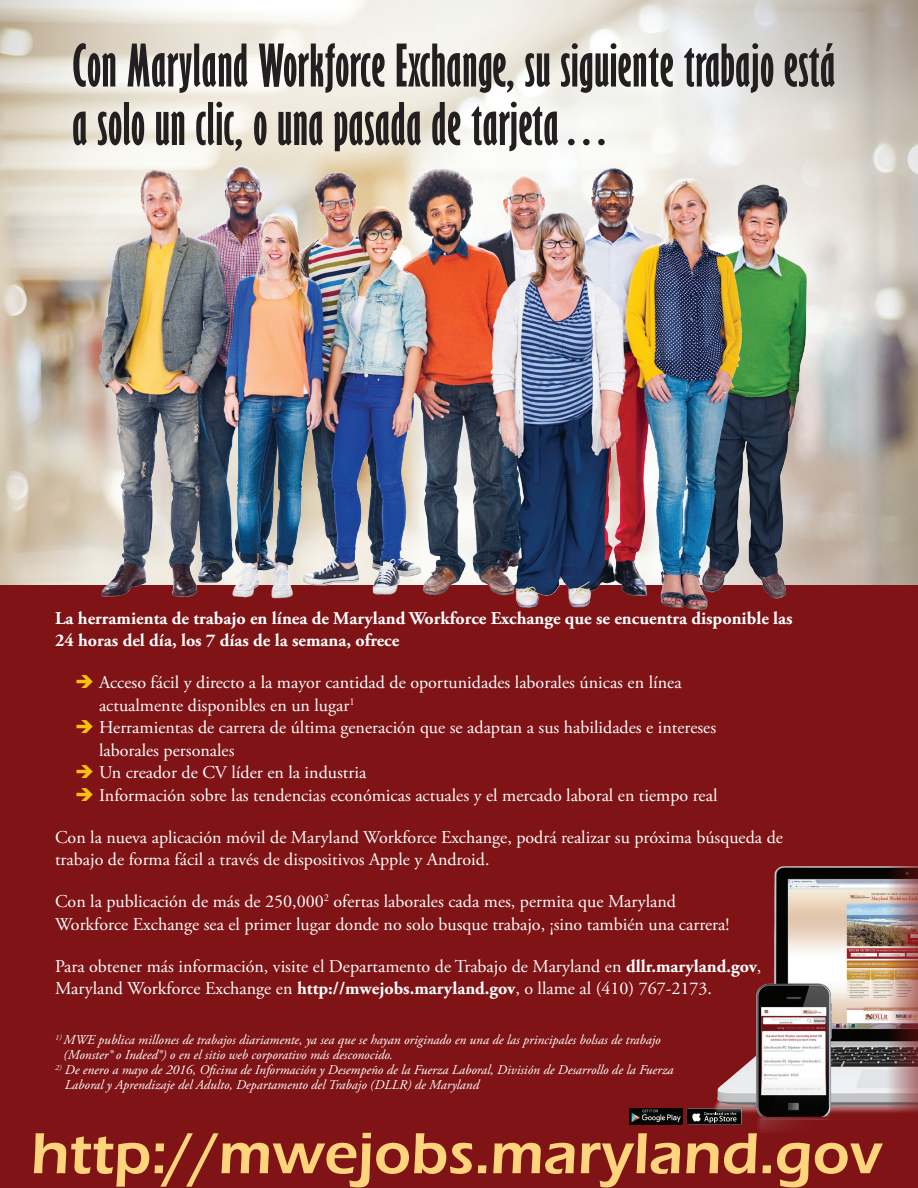
<style>
.page{position:relative;width:918px;height:1188px;background:#fff}
.page>*{position:absolute;margin:0;border:0;box-sizing:border-box;transform-origin:0 0}
.t1{font:600 60px "Eras ITC";color:#fed57c}
.t2{font:700 extra-condensed 54px/58.5px "Gill Sans";letter-spacing:.01em;color:#231f20}
.t3{font:18px/22.5px "Adobe Garamond Pro";color:#fff}
.t4{font:700 18px/22.5px "Adobe Garamond Pro";color:#fff}
.t5{font:italic 13.5px/15px "Adobe Garamond Pro";color:#fff}
.s1{color:#fcc011}
.s2{font-weight:700}
</style>
<div class="page">
<div style="left:0;top:570px;width:918px;height:618px;background:#7f1315"></div>
<img style="left:0;top:0;width:918px;height:584px">
<img style="left:630px;top:1109px;width:46px;height:15px">
<img style="left:64px;top:153px;width:774px;height:457px">
<img style="left:676px;top:866px;width:242px;height:266px">
<h2 class="t2" style="left:72px;top:36px;width:765px">Con Maryland Workforce Exchange, su siguiente trabajo está a solo un clic, o una pasada de tarjeta…</h2>
<p class="t4" style="left:55px;top:607px;width:739px">La herramienta de trabajo en línea de Maryland Workforce Exchange que se encuentra disponible las<br>24 horas del día, los 7 días de la semana, ofrece</p>
<p class="t3" style="left:99px;top:672px;width:584px;text-indent:-24px"><span class="s1">➔</span> Acceso fácil y directo a la mayor cantidad de oportunidades laborales únicas en línea actualmente disponibles en un lugar<sup>1</sup></p>
<p class="t3" style="left:99px;top:717px;width:619px;text-indent:-24px"><span class="s1">➔</span> Herramientas de carrera de última generación que se adaptan a sus habilidades e intereses laborales personales</p>
<p class="t3" style="left:75px;top:762px;width:293px"><span class="s1">➔</span> Un creador de CV líder en la industria</p>
<p class="t3" style="left:75px;top:784px;width:644px"><span class="s1">➔</span> Información sobre las tendencias económicas actuales y el mercado laboral en tiempo real</p>
<p class="t3" style="left:55px;top:826px;width:729px">Con la nueva aplicación móvil de Maryland Workforce Exchange, podrá realizar su próxima búsqueda de trabajo de forma fácil a través de dispositivos Apple y Android.</p>
<p class="t3" style="left:55px;top:891px;width:676px">Con la publicación de más de 250,000<sup>2</sup> ofertas laborales cada mes, permita que Maryland<br>Workforce Exchange sea el primer lugar donde no solo busque trabajo, ¡sino también una carrera!</p>
<p class="t3" style="left:55px;top:955px;width:708px">Para obtener más información, visite el Departamento de Trabajo de Maryland en <span class="s2">dllr.maryland.gov</span>,<br>Maryland Workforce Exchange en <span class="s2">http://mwejobs.maryland.gov</span>, o llame al (410) 767-2173.</p>
<p class="t5" style="left:64px;top:1033px;width:599px;text-indent:-9px"><sup>1)</sup> MWE publica millones de trabajos diariamente, ya sea que se hayan originado en una de las principales bolsas de trabajo (Monster® o Indeed®) o en el sitio web corporativo más desconocido.</p>
<p class="t5" style="left:65px;top:1063px;width:610px;text-indent:-10px"><sup>2)</sup> De enero a mayo de 2016, Oficina de Información y Desempeño de la Fuerza Laboral, División de Desarrollo de la Fuerza<br>Laboral y Aprendizaje del Adulto, Departamento del Trabajo (DLLR) de Maryland</p>
<h1 class="t1" style="left:31px;top:1119px;width:853px">http://mwejobs.maryland.gov</h1>
</div>
